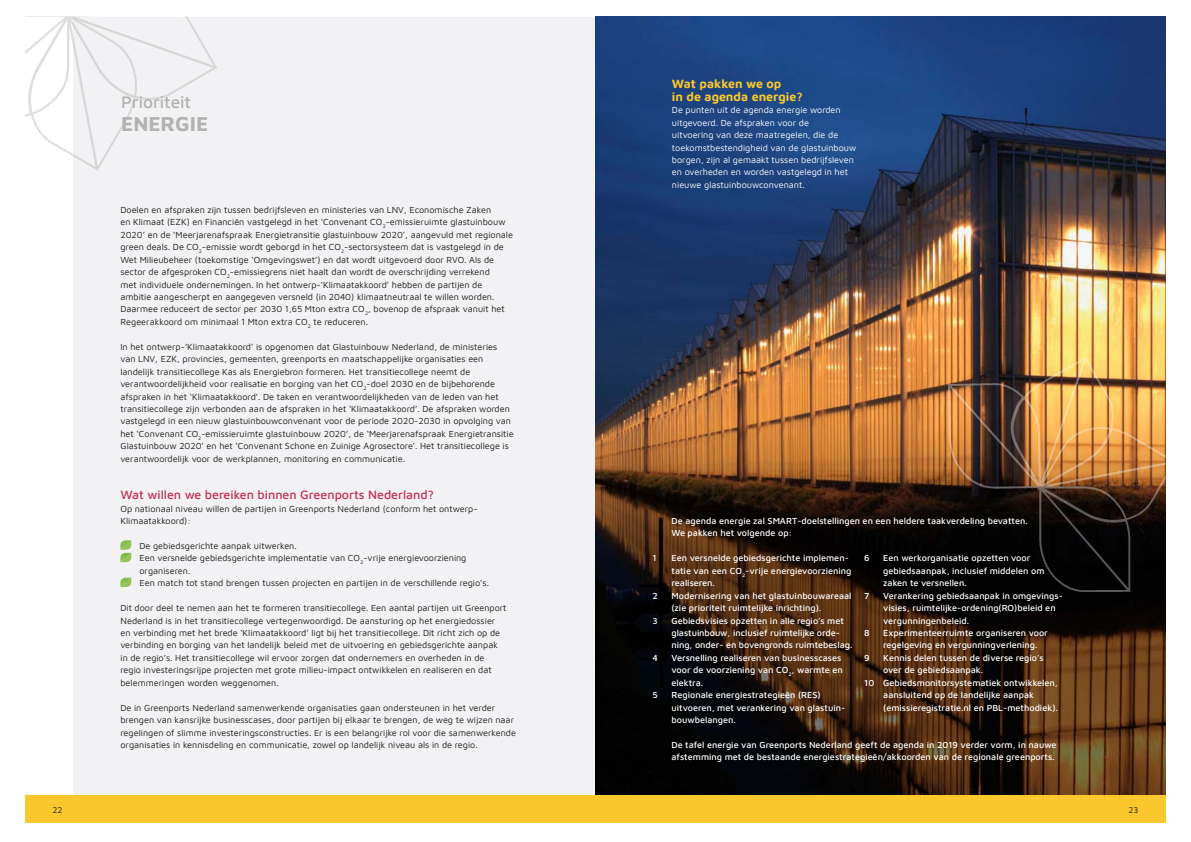
<style>
.page{position:relative;width:1191px;height:842px;background:#fff}
.page>*{position:absolute;margin:0;border:0;box-sizing:border-box;transform-origin:0 0}
.t1{font:700 20.8px "EMBEDDED 2 b 8+Maven Pro";color:#b2b2b2}
.t2{font:500 17.2px "EMBEDDED 2 b 7+Maven Pro";letter-spacing:-.01em;color:#b2b2b2}
.t3{font:500 12.4px "EMBEDDED 335+Maven Pro";color:#c23050}
.t4{font:700 12.4px/12.4px "EMBEDDED 333+Maven Pro";color:#fac72d}
.t5{font:9.1px/12.4px "EMBEDDED 337+Maven Pro";color:#1d1d1b}
.t6{font:500 9.1px/12.4px "EMBEDDED 335+Maven Pro";color:#fff}
.t7{font:9.1px/12.4px "EMBEDDED 337+Maven Pro";color:#fff}
.t8{font:9.1px "EMBEDDED 2 f 6+Maven Pro";color:#1d1d1b}
.t9{font:8.6px "EMBEDDED 337+Maven Pro";color:#1d1d1b}
.s1{font-family:"EMBEDDED 337+Maven Pro"}
</style>
<div class="page">
<div style="left:73px;top:17px;width:1092px;height:806px;background:#f2f1f3"></div>
<img style="left:595px;top:17px;width:570px;height:778px">
<div style="left:25px;top:795px;width:1140px;height:28px;background:#fac72d"></div>
<svg style="left:120px;top:540px;width:11px;height:22px"></svg>
<svg style="left:120px;top:578px;width:11px;height:9px"></svg>
<img style="left:948px;top:358px;width:217px;height:234px">
<img style="left:25px;top:17px;width:193px;height:154px">
<h2 class="t2" style="left:121px;top:92px;width:72px">Prioriteit</h2>
<h1 class="t1" style="left:121px;top:111px;width:89px">ENERGIE</h1>
<p class="t5" style="left:120px;top:204px;width:372px">Doelen en afspraken zijn tussen bedrijfsleven en ministeries van LNV, Economische Zaken</p>
<p class="t8" style="left:120px;top:218px;width:387px">en Klimaat (EZK) en Financiën vastgelegd in het ‘Convenant CO<sub>2</sub><span class="s1">-emissieruimte glastuinbouw</span></p>
<p class="t5" style="left:120px;top:229px;width:394px">2020’ en de ‘Meerjarenafspraak Energietransitie glastuinbouw 2020’, aangevuld met regionale green deals. De CO<sub>2</sub>-emissie wordt geborgd in het CO<sub>2</sub>-sectorsysteem dat is vastgelegd in de Wet Milieubeheer (toekomstige ‘Omgevingswet’) en dat wordt uitgevoerd door RVO. Als de sector de afgesproken CO<sub>2</sub>-emissiegrens niet haalt dan wordt de overschrijding verrekend<br>met individuele ondernemingen. In het ontwerp-’Klimaatakkoord’ hebben de partijen de ambitie aangescherpt en aangegeven versneld (in 2040) klimaatneutraal te willen worden.<br>Daarmee reduceert de sector per 2030 1,65 Mton extra CO<sub>2</sub>, bovenop de afspraak vanuit het Regeerakkoord om minimaal 1 Mton extra CO<sub>2</sub> te reduceren.</p>
<p class="t5" style="left:120px;top:341px;width:395px">In het ontwerp-’Klimaatakkoord’ is opgenomen dat Glastuinbouw Nederland, de ministeries van LNV, EZK, provincies, gemeenten, greenports en maatschappelijke organisaties een landelijk transitiecollege Kas als Energiebron formeren. Het transitiecollege neemt de verantwoordelijkheid voor realisatie en borging van het CO<sub>2</sub>-doel 2030 en de bijbehorende afspraken in het ‘Klimaatakkoord’. De taken en verantwoordelijkheden van de leden van het transitiecollege zijn verbonden aan de afspraken in het ‘Klimaatakkoord’. De afspraken worden vastgelegd in een nieuw glastuinbouwconvenant voor de periode 2020-2030 in opvolging van het ‘Convenant CO<sub>2</sub>-emissieruimte glastuinbouw 2020’, de ‘Meerjarenafspraak Energietransitie Glastuinbouw 2020’ en het ‘Convenant Schone en Zuinige Agrosectore’. Het transitiecollege is verantwoordelijk voor de werkplannen, monitoring en communicatie.</p>
<h3 class="t3" style="left:120px;top:490px;width:317px">Wat willen we bereiken binnen Greenports Nederland?</h3>
<p class="t5" style="left:120px;top:503px;width:360px">Op nationaal niveau willen de partijen in Greenports Nederland (conform het ontwerp-<br>Klimaatakkoord):</p>
<p class="t5" style="left:139px;top:540px;width:351px">De gebiedsgerichte aanpak uitwerken.<br>Een versnelde gebiedsgerichte implementatie van CO<sub>2</sub>-vrije energievoorziening organiseren.<br>Een match tot stand brengen tussen projecten en partijen in de verschillende regio’s.</p>
<p class="t5" style="left:120px;top:602px;width:387px">Dit door deel te nemen aan het te formeren transitiecollege. Een aantal partijen uit Greenport Nederland is in het transitiecollege vertegenwoordigd. De aansturing op het energiedossier en verbinding met het brede ‘Klimaatakkoord’ ligt bij het transitiecollege. Dit richt zich op de verbinding en borging van het landelijk beleid met de uitvoering en gebiedsgerichte aanpak in de regio’s. Het transitiecollege wil ervoor zorgen dat ondernemers en overheden in de regio investeringsrijpe projecten met grote milieu-impact ontwikkelen en realiseren en dat belemmeringen worden weggenomen.</p>
<p class="t5" style="left:120px;top:702px;width:397px">De in Greenports Nederland samenwerkende organisaties gaan ondersteunen in het verder brengen van kansrijke businesscases, door partijen bij elkaar te brengen, de weg te wijzen naar regelingen of slimme investeringsconstructies. Er is een belangrijke rol voor die samenwerkende organisaties in kennisdeling en communicatie, zowel op landelijk niveau als in de regio.</p>
<h3 class="t4" style="left:672px;top:79px;width:134px">Wat pakken we op<br>in de agenda energie?</h3>
<p class="t7" style="left:672px;top:105px;width:186px">De punten uit de agenda energie worden uitgevoerd. De afspraken voor de<br>uitvoering van deze maatregelen, die de toekomstbestendigheid van de glastuinbouw borgen, zijn al gemaakt tussen bedrijfsleven en overheden en worden vastgelegd in het nieuwe glastuinbouwconvenant.</p>
<p class="t6" style="left:671px;top:515px;width:358px">De agenda energie zal SMART-doelstellingen en een heldere taakverdeling bevatten.<br>We pakken het volgende op:</p>
<p class="t6" style="left:652px;top:553px;width:6px">1</p>
<p class="t6" style="left:671px;top:553px;width:181px">Een versnelde gebiedsgerichte implemen&shy;tatie van een CO<sub>2</sub>-vrije energievoorziening realiseren.</p>
<p class="t6" style="left:652px;top:590px;width:7px">2</p>
<p class="t6" style="left:671px;top:590px;width:182px">Modernisering van het glastuinbouwareaal (zie prioriteit ruimtelijke inrichting).</p>
<p class="t6" style="left:652px;top:615px;width:7px">3</p>
<p class="t6" style="left:671px;top:615px;width:182px">Gebiedsvisies opzetten in alle regio’s met glastuinbouw, inclusief ruimtelijke orde&shy;ning, onder- en bovengronds ruimtebeslag.</p>
<p class="t6" style="left:652px;top:652px;width:7px">4</p>
<p class="t6" style="left:671px;top:652px;width:173px">Versnelling realiseren van businesscases voor de voorziening van CO<sub>2</sub>, warmte en elektra.</p>
<p class="t6" style="left:652px;top:689px;width:7px">5</p>
<p class="t6" style="left:671px;top:689px;width:175px">Regionale energiestrategieën (RES) uitvoeren, met verankering van glastuin&shy;bouwbelangen.</p>
<p class="t6" style="left:864px;top:553px;width:7px">6</p>
<p class="t6" style="left:883px;top:553px;width:163px">Een werkorganisatie opzetten voor gebiedsaanpak, inclusief middelen om zaken te versnellen.</p>
<p class="t6" style="left:864px;top:590px;width:7px">7</p>
<p class="t6" style="left:883px;top:590px;width:181px">Verankering gebiedsaanpak in omgevings&shy;visies, ruimtelijke-ordening(RO)beleid en vergunningenbeleid.</p>
<p class="t6" style="left:864px;top:627px;width:7px">8</p>
<p class="t6" style="left:883px;top:627px;width:166px">Experimenteerruimte organiseren voor regelgeving en vergunningverlening.</p>
<p class="t6" style="left:864px;top:652px;width:7px">9</p>
<p class="t6" style="left:883px;top:652px;width:162px">Kennis delen tussen de diverse regio’s</p>
<p class="t6" style="left:883px;top:665px;width:101px">over de gebiedsaanpak.</p>
<p class="t6" style="left:864px;top:677px;width:195px">10 Gebiedsmonitorsystematiek ontwikkelen,</p>
<p class="t6" style="left:883px;top:689px;width:153px">aansluitend op de landelijke aanpak</p>
<p class="t6" style="left:883px;top:702px;width:176px">(emissieregistratie.nl en PBL-methodiek).</p>
<p class="t6" style="left:671px;top:739px;width:386px">De tafel energie van Greenports Nederland geeft de agenda in 2019 verder vorm, in nauwe afstemming met de bestaande energiestrategieën/akkoorden van de regionale greenports.</p>
<p class="t9" style="left:53px;top:807px;width:12px">22</p>
<p class="t9" style="left:1128px;top:807px;width:12px">23</p>
</div>
